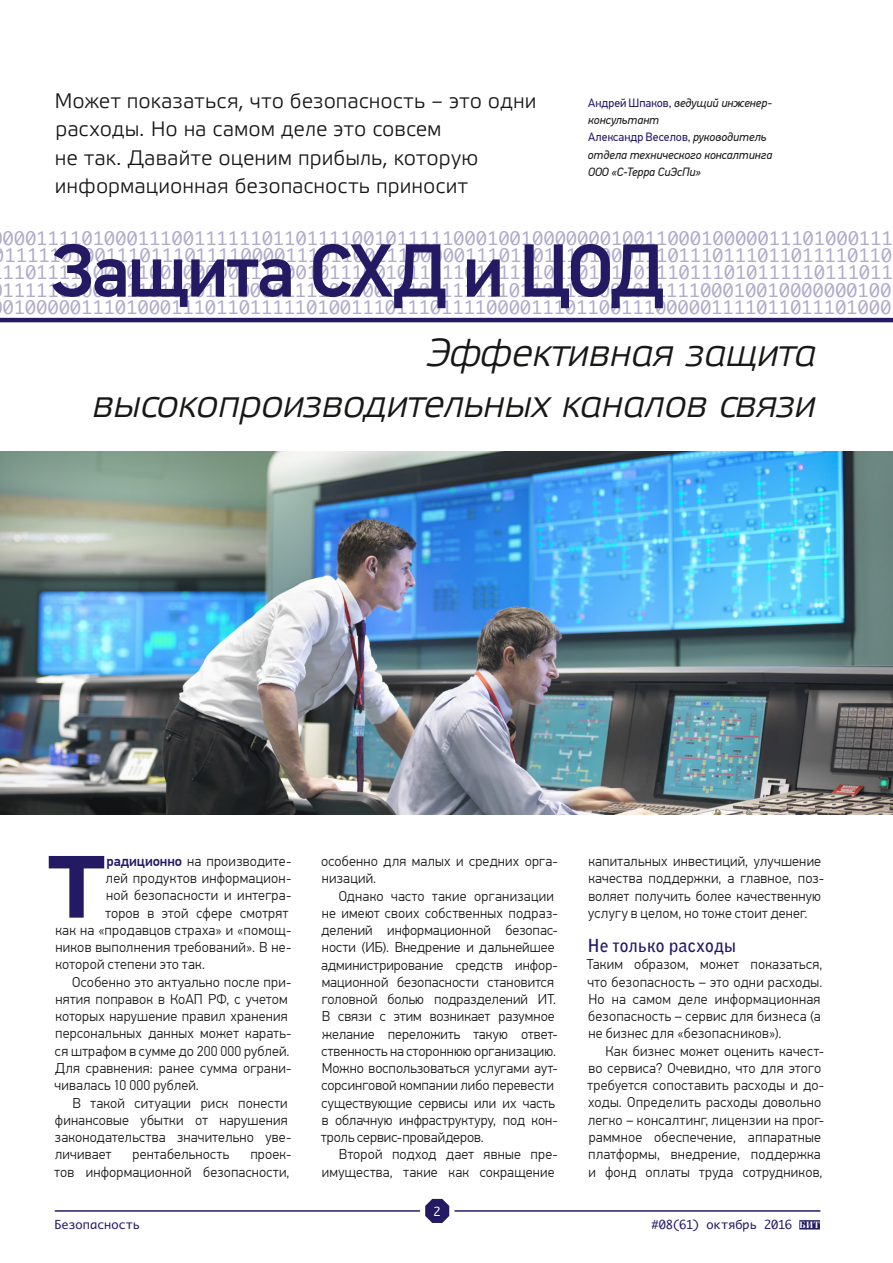
<style>
.page{position:relative;width:893px;height:1263px;background:#fff}
.page>*{position:absolute;margin:0;border:0;box-sizing:border-box;transform-origin:0 0}
.t1{font:700 88.5px "Etelka Text Pro";color:#241a64}
.t2{font:500 75px "PF Din Text Pro";letter-spacing:-.025em;color:#241a64}
.t3{font:italic 39px/51.8px "Etelka Light Pro";letter-spacing:-.02em;color:#181716;text-align:right}
.t4{font:21px/28.5px "Etelka Light Pro";color:#181716}
.t5{font:18px/17.2px "Priamoj C";letter-spacing:.025em;color:#b1aacb;text-align:justify}
.t6{font:700 18px "Bell Gothic CBT";letter-spacing:.02em;color:#241a64}
.t7{font:300 14.25px/17.2px "PF Din Text Pro";letter-spacing:.01em;color:#181716}
.t8{font:italic 12px/17.2px "PF Din Text Pro";letter-spacing:-.005em;color:#181716}
.t9{font:12px "Priamoj C";letter-spacing:-.01em;color:#241a64}
.t10{font:12px "Priamoj C";color:#fff}
.s1{font-style:normal;color:#241a64}
.s2{font-weight:500;color:#241a64}
.s3{font-family:"Bodoni C";font-weight:700;font-size:9.75px;color:#fff}
</style>
<div class="page">
<svg style="left:425px;top:1199px;width:24px;height:24px"></svg>
<hr style="left:55px;top:1210px;width:364px;height:2px;background:#241a64">
<hr style="left:455px;top:1210px;width:365px;height:2px;background:#241a64">
<div style="left:799px;top:1220px;width:21px;height:9px;background:#241a64"></div>
<img style="left:0;top:452px;width:893px;height:362px">
<hr style="left:0;top:318px;width:893px;height:4px;background:#241a64">
<h3 class="t4" style="left:54px;top:87px;width:483px">Может показаться, что безопасность – это одни расходы. Но на самом деле это совсем<br>не так. Давайте оценим прибыль, которую информационная безопасность приносит</h3>
<p class="t8" style="left:588px;top:94px;width:186px"><span class="s1">Андрей Шпаков,</span> ведущий инженер&shy;консультант<br><span class="s1">Александр Веселов,</span> руководитель отдела технического консалтинга<br>ООО «С-Терра СиЭсПи»</p>
<p class="t5" style="left:3px;top:229px;width:891px">0001111010001110011111101101111001011111000100100000001001100010000011101000111<br>1111101001110111011110000111011001110000011101101110100011101110111011011110110<br>1101111100101001000001111001011100101111101011110110111101110111010111110111011<br>1111101000111010001110000111101000111001111110110111100101111100010010000000100<br>0100000111010001110110111110100111011101111000011101100111000001111011011101000</p>
<h2 class="t2" style="left:51px;top:226px;width:615px">Защита СХД и ЦОД</h2>
<h3 class="t3" style="left:93px;top:329px;width:725px">Эффективная защита высокопроизводительных каналов связи</h3>
<h1 class="t1" style="left:49px;top:838px;width:57px">Т</h1>
<p class="t7" style="left:106px;top:852px;width:186px"><span class="s2">радиционно</span> на производите-</p>
<p class="t7" style="left:106px;top:870px;width:187px">лей продуктов информацион-</p>
<p class="t7" style="left:106px;top:887px;width:187px">ной безопасности и интегра-</p>
<p class="t7" style="left:105px;top:904px;width:184px">торов в этой сфере смотрят</p>
<p class="t7" style="left:55px;top:922px;width:238px">как на «продавцов страха» и «помощ-</p>
<p class="t7" style="left:55px;top:939px;width:238px">ников выполнения требований». В не-</p>
<p class="t7" style="left:55px;top:956px;width:151px">которой степени это так.</p>
<p class="t7" style="left:72px;top:973px;width:221px">Особенно это актуально после при-</p>
<p class="t7" style="left:55px;top:991px;width:234px">нятия поправок в КоАП РФ, с учетом</p>
<p class="t7" style="left:55px;top:1008px;width:234px">которых нарушение правил хранения</p>
<p class="t7" style="left:55px;top:1025px;width:238px">персональных данных может карать-</p>
<p class="t7" style="left:55px;top:1042px;width:236px">ся штрафом в сумме до 200 000 рублей.</p>
<p class="t7" style="left:55px;top:1060px;width:238px">Для сравнения: ранее сумма ограни-</p>
<p class="t7" style="left:55px;top:1077px;width:146px">чивалась 10 000 рублей.</p>
<p class="t7" style="left:72px;top:1094px;width:217px">В такой ситуации риск понести</p>
<p class="t7" style="left:55px;top:1111px;width:234px">финансовые убытки от нарушения</p>
<p class="t7" style="left:55px;top:1129px;width:238px">законодательства значительно уве-</p>
<p class="t7" style="left:55px;top:1146px;width:58px">личивает</p>
<p class="t7" style="left:133px;top:1146px;width:98px">рентабельность</p>
<p class="t7" style="left:55px;top:1146px;width:238px;text-align:right">проек-<br>тов информационной безопасности,</p>
<p class="t7" style="left:321px;top:853px;width:238px">особенно для малых и средних орга&shy;низаций.</p>
<p class="t7" style="left:321px;top:887px;width:238px;text-indent:18px">Однако часто такие организации не имеют своих собственных подраз&shy;делений информационной безопас&shy;ности (ИБ). Внедрение и дальнейшее администрирование средств инфор&shy;мационной безопасности становится головной болью подразделений ИТ.<br>В связи с этим возникает разумное желание переложить такую ответ&shy;ственность на стороннюю организацию.<br>Можно воспользоваться услугами аут&shy;сорсинговой компании либо перевести существующие сервисы или их часть в облачную инфраструктуру, под кон&shy;троль сервис-провайдеров.</p>
<p class="t7" style="left:322px;top:1146px;width:238px;text-align:right">Второй подход дает явные пре&shy;имущества, такие как сокращение</p>
<p class="t10" style="left:434px;top:1204px;width:9px">2</p>
<p class="t7" style="left:588px;top:853px;width:238px">капитальных инвестиций, улучшение качества поддержки, а главное, поз&shy;воляет получить более качественную услугу в целом, но тоже стоит денег.</p>
<p class="t6" style="left:587px;top:935px;width:150px">Не только расходы</p>
<p class="t7" style="left:587px;top:956px;width:237px">Таким образом, может показаться, что безопасность – это одни расходы.<br>Но на самом деле информационная безопасность – сервис для бизнеса (а не бизнес для «безопасников»).</p>
<p class="t7" style="left:588px;top:1042px;width:238px;text-indent:18px">Как бизнес может оценить качест&shy;во сервиса? Очевидно, что для этого требуется сопоставить расходы и до&shy;ходы. Определить расходы довольно легко – консалтинг, лицензии на прог&shy;раммное обеспечение, аппаратные платформы, внедрение, поддержка и фонд оплаты труда сотрудников,</p>
<p class="t9" style="left:55px;top:1217px;width:87px">Безопасность</p>
<p class="t9" style="left:651px;top:1217px;width:170px">#08(61) октябрь 2016 <span class="s3">БИТ</span></p>
</div>
